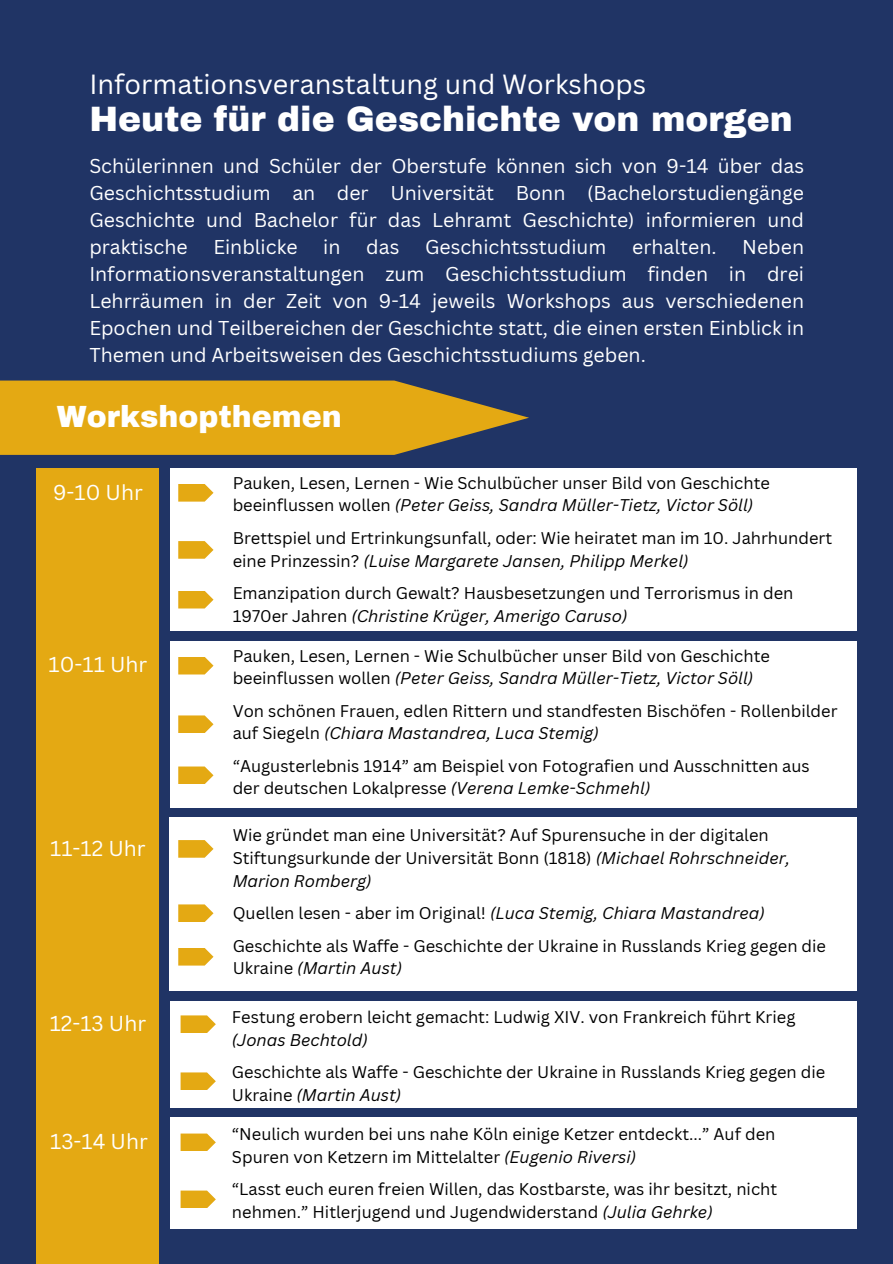
<style>
.page{position:relative;width:893px;height:1264px;background:#fff}
.page>*{position:absolute;margin:0;border:0;box-sizing:border-box;transform-origin:0 0}
.t1{font:900 34.5px "Archivo";color:#fff}
.t2{font:900 30px "Archivo";color:#fff}
.t3{font:27px "Canva Sans";color:#fff}
.t4{font:21px "Canva Sans";color:#fff}
.t5{font:19.5px/27px "Canva Sans";color:#fff;text-align:justify}
.t6{font:16.5px/22.5px "Canva Sans";color:#000}
.t7{font:italic 16.5px "Canva Sans";color:#000}
.s1{font-style:italic}
.s2{font-style:normal}
</style>
<div class="page">
<div style="left:0;top:0;width:892px;height:1263px;background:#203465"></div>
<svg style="left:0;top:380px;width:529px;height:75px;background:#c9991e"></svg>
<div style="left:37px;top:468px;width:122px;height:795px;background:#e4a913"></div>
<div style="left:170px;top:469px;width:686px;height:162px;background:#fff"></div>
<svg style="left:178px;top:484px;width:35px;height:17px"></svg>
<svg style="left:178px;top:541px;width:35px;height:17px"></svg>
<svg style="left:178px;top:591px;width:35px;height:17px"></svg>
<div style="left:170px;top:640px;width:686px;height:167px;background:#fff"></div>
<svg style="left:178px;top:657px;width:35px;height:17px"></svg>
<svg style="left:178px;top:715px;width:35px;height:18px"></svg>
<svg style="left:178px;top:766px;width:35px;height:18px"></svg>
<div style="left:170px;top:817px;width:686px;height:173px;background:#fff"></div>
<svg style="left:178px;top:840px;width:35px;height:17px"></svg>
<svg style="left:178px;top:904px;width:35px;height:18px"></svg>
<svg style="left:178px;top:948px;width:35px;height:17px"></svg>
<div style="left:170px;top:1000px;width:686px;height:107px;background:#fff"></div>
<svg style="left:180px;top:1015px;width:36px;height:18px"></svg>
<svg style="left:180px;top:1072px;width:36px;height:18px"></svg>
<div style="left:170px;top:1117px;width:686px;height:112px;background:#fff"></div>
<svg style="left:180px;top:1133px;width:36px;height:18px"></svg>
<svg style="left:180px;top:1190px;width:36px;height:18px"></svg>
<p class="t3" style="left:89px;top:65px;width:558px">Informationsveranstaltung und Workshops</p>
<p class="t1" style="left:89px;top:100px;width:705px">Heute für die Geschichte von morgen</p>
<p class="t5" style="left:89px;top:152px;width:716px">Schülerinnen und Schüler der Oberstufe können sich von 9-14 über das Geschichtsstudium an der Universität Bonn (Bachelorstudiengänge Geschichte und Bachelor für das Lehramt Geschichte) informieren und praktische</p>
<p class="t5" style="left:89px;top:233px;width:716px;text-indent:652px">Neben Informationsveranstaltungen zum Geschichtsstudium finden in drei Lehrräumen in der Zeit von 9-14 jeweils Workshops aus verschiedenen Epochen und Teilbereichen der Geschichte statt, die einen ersten Einblick in Themen und Arbeitsweisen des Geschichtsstudiums geben.</p>
<p class="t2" style="left:57px;top:401px;width:286px">Workshopthemen</p>
<p class="t5" style="left:213px;top:233px;width:86px">Einblicke</p>
<p class="t5" style="left:323px;top:233px;width:19px">in</p>
<p class="t5" style="left:366px;top:233px;width:35px">das</p>
<p class="t5" style="left:425px;top:233px;width:183px">Geschichtsstudium</p>
<p class="t5" style="left:632px;top:233px;width:86px">erhalten.</p>
<p class="t4" style="left:53px;top:477px;width:91px">9-10 Uhr</p>
<p class="t4" style="left:49px;top:650px;width:100px">10-11 Uhr</p>
<p class="t4" style="left:50px;top:833px;width:97px">11-12 Uhr</p>
<p class="t4" style="left:50px;top:1008px;width:98px">12-13 Uhr</p>
<p class="t4" style="left:50px;top:1126px;width:99px">13-14 Uhr</p>
<p class="t6" style="left:233px;top:471px;width:538px">Pauken, Lesen, Lernen - Wie Schulbücher unser Bild von Geschichte beeinflussen wollen <span class="s1">(Peter Geiss, Sandra Müller-Tietz, Victor Söll)</span></p>
<p class="t6" style="left:233px;top:526px;width:601px">Brettspiel und Ertrinkungsunfall, oder: Wie heiratet man im 10. Jahrhundert eine Prinzessin? <span class="s1">(Luise Margarete Jansen, Philipp Merkel)</span></p>
<p class="t6" style="left:233px;top:581px;width:562px">Emanzipation durch Gewalt? Hausbesetzungen und Terrorismus in den<br>1970er Jahren <span class="s1">(Christine Krüger, Amerigo Caruso)</span></p>
<p class="t6" style="left:233px;top:644px;width:538px">Pauken, Lesen, Lernen - Wie Schulbücher unser Bild von Geschichte beeinflussen wollen <span class="s1">(Peter Geiss, Sandra Müller-Tietz, Victor Söll)</span></p>
<p class="t6" style="left:233px;top:699px;width:606px">Von schönen Frauen, edlen Rittern und standfesten Bischöfen - Rollenbilder auf Siegeln <span class="s1">(Chiara Mastandrea, Luca Stemig)</span></p>
<p class="t6" style="left:233px;top:754px;width:578px">“Augusterlebnis 1914” am Beispiel von Fotografien und Ausschnitten aus der deutschen Lokalpresse <span class="s1">(Verena Lemke-Schmehl)</span></p>
<p class="t6" style="left:233px;top:823px;width:559px">Wie gründet man eine Universität? Auf Spurensuche in der digitalen<br>Stiftungsurkunde der Universität Bonn (1818) <span class="s1">(Michael Rohrschneider,<br>Marion Romberg)</span></p>
<p class="t7" style="left:233px;top:901px;width:533px"><span class="s2">Quellen lesen - aber im Original!</span> (Luca Stemig, Chiara Mastandrea)</p>
<p class="t6" style="left:233px;top:933px;width:595px">Geschichte als Waffe - Geschichte der Ukraine in Russlands Krieg gegen die<br>Ukraine <span class="s1">(Martin Aust)</span></p>
<p class="t6" style="left:232px;top:1005px;width:565px">Festung erobern leicht gemacht: Ludwig XIV. von Frankreich führt Krieg <span class="s1">(Jonas Bechtold)</span></p>
<p class="t6" style="left:232px;top:1060px;width:595px">Geschichte als Waffe - Geschichte der Ukraine in Russlands Krieg gegen die<br>Ukraine <span class="s1">(Martin Aust)</span></p>
<p class="t6" style="left:232px;top:1122px;width:545px">“Neulich wurden bei uns nahe Köln einige Ketzer entdeckt...” Auf den<br>Spuren von Ketzern im Mittelalter <span class="s1">(Eugenio Riversi)</span></p>
<p class="t6" style="left:232px;top:1177px;width:546px">“Lasst euch euren freien Willen, das Kostbarste, was ihr besitzt, nicht nehmen.” Hitlerjugend und Jugendwiderstand <span class="s1">(Julia Gehrke)</span></p>
</div>
